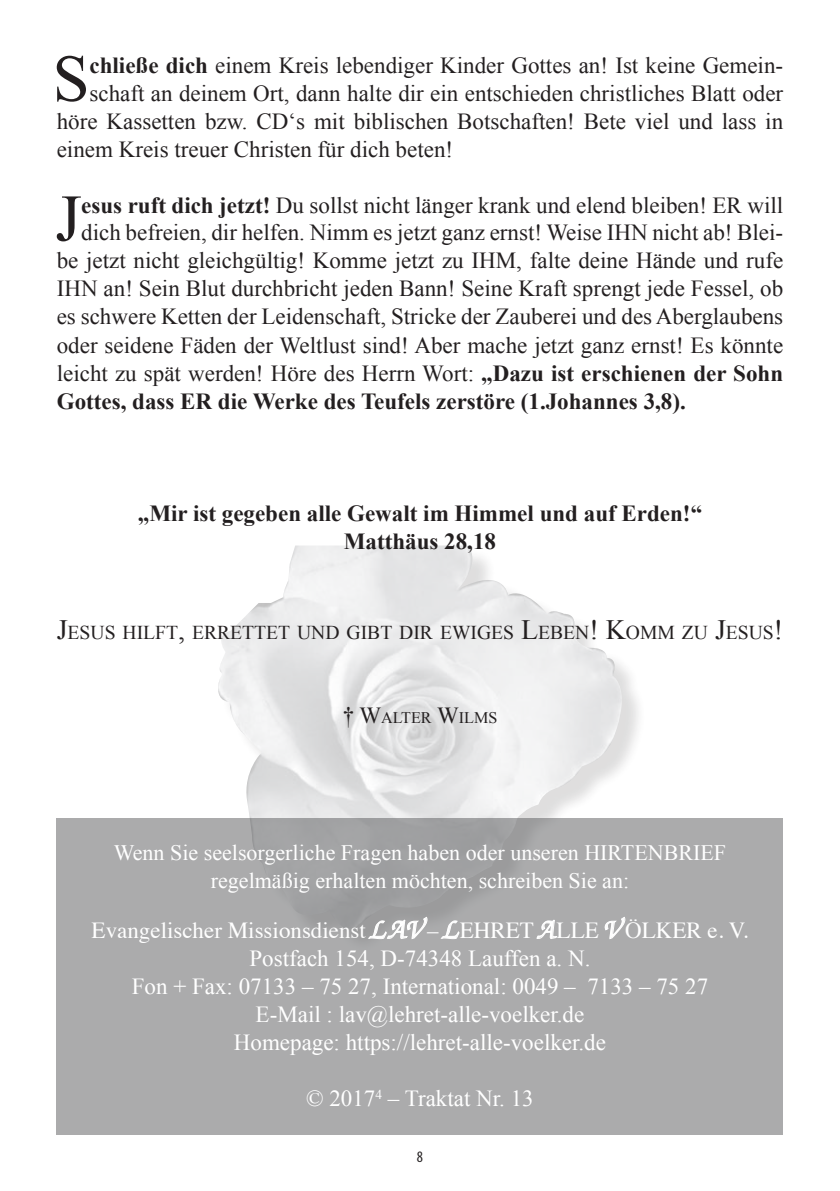
<style>
.page{position:relative;width:840px;height:1191px;background:#fff}
.page>*{position:absolute;margin:0;border:0;box-sizing:border-box;transform-origin:0 0}
.t1{font:66.4px "Times New Roman";color:#231f20}
.t2{font:23px "Times New Roman";color:#231f20}
.t3{font:23px/28px "Times New Roman";color:#fff;text-align:center}
.t4{font:700 23px/28px "Times New Roman";color:#231f20;text-align:center}
.t5{font:23px "Times";color:#fff}
.t6{font:22px/28px "Times New Roman";color:#fff;text-align:center}
.t7{font:19.6px "Times New Roman";color:#231f20}
.t8{font:16.2px "Times New Roman";color:#231f20}
.t9{font:condensed 16px "Myriad Pro";color:#231f20}
.s1{font-weight:700}
.s2{font-size:28px}
.s3{font-size:23px}
.s4{font-family:"Zapf Chancery IT Cby BT";font-weight:500;font-style:italic;font-size:28px}
</style>
<div class="page">
<div style="left:222px;top:549px;width:424px;height:404px;background:#231f20;opacity:.5"></div>
<img style="left:218px;top:545px;width:405px;height:273px">
<div style="left:57px;top:818px;width:725px;height:316px;background:#ababac"></div>
<svg style="left:368px;top:916px;width:59px;height:23px"></svg>
<svg style="left:440px;top:920px;width:19px;height:19px"></svg>
<svg style="left:536px;top:919px;width:21px;height:20px"></svg>
<svg style="left:604px;top:917px;width:21px;height:22px"></svg>
<h1 class="t1" style="left:53px;top:34px;width:38px">S</h1>
<p class="t2" style="left:89px;top:50px;width:694px"><span class="s1">chließe dich</span> einem Kreis lebendiger Kinder Gottes an! Ist keine Gemein-</p>
<p class="t2" style="left:89px;top:77px;width:694px">schaft an deinem Ort, dann halte dir ein entschieden christliches Blatt oder</p>
<p class="t2" style="left:57px;top:105px;width:727px">höre Kassetten bzw. CD‘s mit biblischen Botschaften! Bete viel und lass in</p>
<p class="t2" style="left:57px;top:134px;width:398px">einem Kreis treuer Christen für dich beten!</p>
<h1 class="t1" style="left:55px;top:173px;width:27px">J</h1>
<p class="t2" style="left:81px;top:190px;width:703px"><span class="s1">esus ruft dich jetzt!</span> Du sollst nicht länger krank und elend bleiben! ER will</p>
<p class="t2" style="left:81px;top:217px;width:703px">dich befreien, dir helfen. Nimm es jetzt ganz ernst! Weise IHN nicht ab! Blei-</p>
<p class="t2" style="left:57px;top:245px;width:727px">be jetzt nicht gleichgültig! Komme jetzt zu IHM, falte deine Hände und rufe</p>
<p class="t2" style="left:57px;top:273px;width:727px">IHN an! Sein Blut durchbricht jeden Bann! Seine Kraft sprengt jede Fessel, ob</p>
<p class="t2" style="left:57px;top:301px;width:727px">es schwere Ketten der Leidenschaft, Stricke der Zauberei und des Aberglaubens</p>
<p class="t2" style="left:57px;top:329px;width:727px">oder seidene Fäden der Weltlust sind! Aber mache jetzt ganz ernst! Es könnte</p>
<p class="t2" style="left:57px;top:357px;width:727px">leicht zu spät werden! Höre des Herrn Wort: <span class="s1">„Dazu ist erschienen der Sohn</span></p>
<p class="t4" style="left:57px;top:386px;width:630px">Gottes, dass ER die Werke des Teufels zerstöre (1.Johannes 3,8).</p>
<p class="t4" style="left:138px;top:498px;width:565px">„Mir ist gegeben alle Gewalt im Himmel und auf Erden!“<br>Matthäus 28,18</p>
<p class="t7" style="left:57px;top:619px;width:727px"><span class="s2">J</span>ESUS HILFT<span class="s2">,</span> ERRETTET UND GIBT DIR EWIGES <span class="s2">L</span>EBEN<span class="s2">! K</span>OMM ZU <span class="s2">J</span>ESUS<span class="s2">!</span></p>
<p class="t8" style="left:342px;top:706px;width:156px"><span class="s3">† W</span>ALTER <span class="s3">W</span>ILMS</p>
<p class="t6" style="left:114px;top:838px;width:613px">Wenn Sie seelsorgerliche Fragen haben oder unseren HIRTENBRIEF regelmäßig erhalten möchten, schreiben Sie an:</p>
<p class="t5" style="left:92px;top:908px;width:658px">Evangelischer Missionsdienst <span class="s4">LAV</span> – <span class="s4">L</span>EHRET <span class="s4">A</span>LLE <span class="s4">V</span>ÖLKER e. V.</p>
<p class="t3" style="left:132px;top:944px;width:577px">Postfach 154, D-74348 Lauffen a. N.<br>Fon + Fax: 07133 – 75 27, International: 0049 – 7133 – 75 27<br>E-Mail : lav@lehret-alle-voelker.de<br>Homepage: https://lehret-alle-voelker.de</p>
<p class="t3" style="left:306px;top:1084px;width:229px">© 2017<sup>4</sup> – Traktat Nr. 13</p>
<p class="t9" style="left:416px;top:1147px;width:8px">8</p>
</div>
